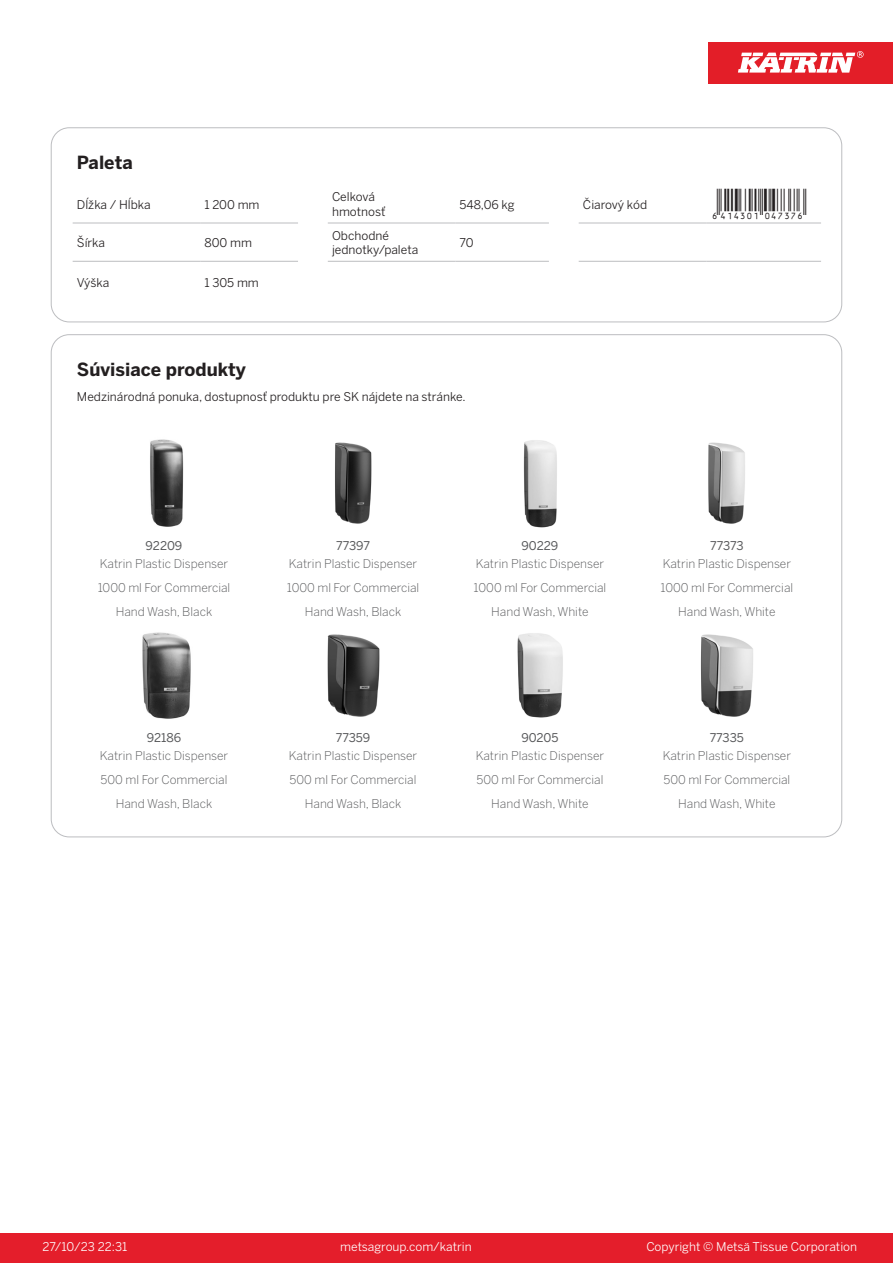
<style>
.page{position:relative;width:893px;height:1263px;background:#fff}
.page>*{position:absolute;margin:0;border:0;box-sizing:border-box;transform-origin:0 0}
.T_EAN{font:30px "Viisas EAN Matala";color:#231f20}
.T_TableHeader{font:700 18px "Benton Sans";color:#231f20}
.T_RelatedName{font:300 12px/24px "Benton Sans";color:#57585a;text-align:center}
.T_TableBody{font:12px "Benton Sans";color:#231f20}
.t1{font:12px "Benton Sans";color:#fff}
.T_RelatedCode{font:12px "Benton Sans";color:#57585a}
</style>
<div class="page">
<div style="left:0;top:1233px;width:893px;height:30px;background:#e41e2b"></div>
<div style="left:708px;top:43px;width:185px;height:41px;background:#e31e28"></div>
<svg style="left:738px;top:51px;width:126px;height:22px"></svg>
<hr style="left:73px;top:223px;width:127px;height:1px;background:#bcbdc0">
<hr style="left:200px;top:223px;width:98px;height:1px;background:#bcbdc0">
<hr style="left:328px;top:223px;width:127px;height:1px;background:#bcbdc0">
<hr style="left:455px;top:223px;width:94px;height:1px;background:#bcbdc0">
<hr style="left:579px;top:223px;width:127px;height:1px;background:#bcbdc0">
<hr style="left:706px;top:223px;width:115px;height:1px;background:#bcbdc0">
<hr style="left:73px;top:261px;width:127px;height:1px;background:#bcbdc0">
<hr style="left:200px;top:261px;width:98px;height:1px;background:#bcbdc0">
<hr style="left:328px;top:261px;width:127px;height:1px;background:#bcbdc0">
<hr style="left:455px;top:261px;width:94px;height:1px;background:#bcbdc0">
<hr style="left:579px;top:261px;width:127px;height:1px;background:#bcbdc0">
<hr style="left:706px;top:261px;width:115px;height:1px;background:#bcbdc0">
<div style="left:51px;top:128px;width:791px;height:194px;border:1px solid #bcbdc0;border-radius:18px"></div>
<img style="left:150px;top:439px;width:34px;height:88px">
<img style="left:335px;top:442px;width:37px;height:82px">
<img style="left:523px;top:440px;width:34px;height:88px">
<img style="left:708px;top:442px;width:37px;height:82px">
<img style="left:142px;top:632px;width:49px;height:87px">
<img style="left:327px;top:634px;width:53px;height:83px">
<img style="left:517px;top:633px;width:46px;height:85px">
<img style="left:700px;top:634px;width:53px;height:83px">
<p class="T_TableHeader" style="left:77px;top:151px;width:57px">Paleta</p>
<p class="T_TableBody" style="left:77px;top:197px;width:75px">Dĺžka / Hĺbka</p>
<p class="T_TableBody" style="left:204px;top:197px;width:57px">1 200 mm</p>
<p class="T_TableBody" style="left:77px;top:235px;width:30px">Šírka</p>
<p class="T_TableBody" style="left:204px;top:235px;width:49px">800 mm</p>
<p class="T_TableBody" style="left:77px;top:276px;width:34px">Výška</p>
<p class="T_TableBody" style="left:204px;top:276px;width:56px">1 305 mm</p>
<p class="T_TableBody" style="left:332px;top:190px;width:44px">Celková</p>
<p class="T_TableBody" style="left:332px;top:204px;width:55px">hmotnosť</p>
<p class="T_TableBody" style="left:332px;top:228px;width:58px">Obchodné</p>
<p class="T_TableBody" style="left:332px;top:243px;width:88px">jednotky/paleta</p>
<p class="T_TableBody" style="left:460px;top:197px;width:57px">548,06 kg</p>
<p class="T_TableBody" style="left:583px;top:197px;width:66px">Čiarový kód</p>
<p class="T_EAN" style="left:710px;top:188px;width:97px">*6414301047376*</p>
<p class="T_TableBody" style="left:460px;top:235px;width:16px">70</p>
<p class="T_TableHeader" style="left:77px;top:358px;width:171px">Súvisiace produkty</p>
<p class="T_TableBody" style="left:77px;top:390px;width:390px">Medzinárodná ponuka, dostupnosť produktu pre SK nájdete na stránke.</p>
<p class="T_RelatedCode" style="left:146px;top:538px;width:38px">92209</p>
<p class="T_RelatedCode" style="left:336px;top:538px;width:35px">77397</p>
<p class="T_RelatedCode" style="left:521px;top:538px;width:38px">90229</p>
<p class="T_RelatedCode" style="left:710px;top:538px;width:35px">77373</p>
<p class="T_RelatedName" style="left:98px;top:551px;width:134px">Katrin Plastic Dispenser<br>1000 ml For Commercial<br>Hand Wash, Black</p>
<p class="T_RelatedName" style="left:287px;top:551px;width:134px">Katrin Plastic Dispenser<br>1000 ml For Commercial<br>Hand Wash, Black</p>
<p class="T_RelatedName" style="left:474px;top:551px;width:134px">Katrin Plastic Dispenser<br>1000 ml For Commercial<br>Hand Wash, White</p>
<p class="T_RelatedName" style="left:660px;top:551px;width:134px">Katrin Plastic Dispenser<br>1000 ml For Commercial<br>Hand Wash, White</p>
<p class="T_RelatedCode" style="left:147px;top:731px;width:36px">92186</p>
<p class="T_RelatedCode" style="left:336px;top:731px;width:36px">77359</p>
<p class="T_RelatedCode" style="left:521px;top:731px;width:39px">90205</p>
<p class="T_RelatedCode" style="left:710px;top:731px;width:36px">77335</p>
<p class="T_RelatedName" style="left:100px;top:744px;width:130px">Katrin Plastic Dispenser<br>500 ml For Commercial<br>Hand Wash, Black</p>
<p class="T_RelatedName" style="left:289px;top:744px;width:130px">Katrin Plastic Dispenser<br>500 ml For Commercial<br>Hand Wash, Black</p>
<p class="T_RelatedName" style="left:476px;top:744px;width:130px">Katrin Plastic Dispenser<br>500 ml For Commercial<br>Hand Wash, White</p>
<p class="T_RelatedName" style="left:663px;top:744px;width:130px">Katrin Plastic Dispenser<br>500 ml For Commercial<br>Hand Wash, White</p>
<p class="t1" style="left:43px;top:1239px;width:86px">27/10/23 22:31</p>
<p class="t1" style="left:340px;top:1239px;width:133px">metsagroup.com/katrin</p>
<p class="t1" style="left:646px;top:1239px;width:212px">Copyright © Metsä Tissue Corporation</p>
</div>
